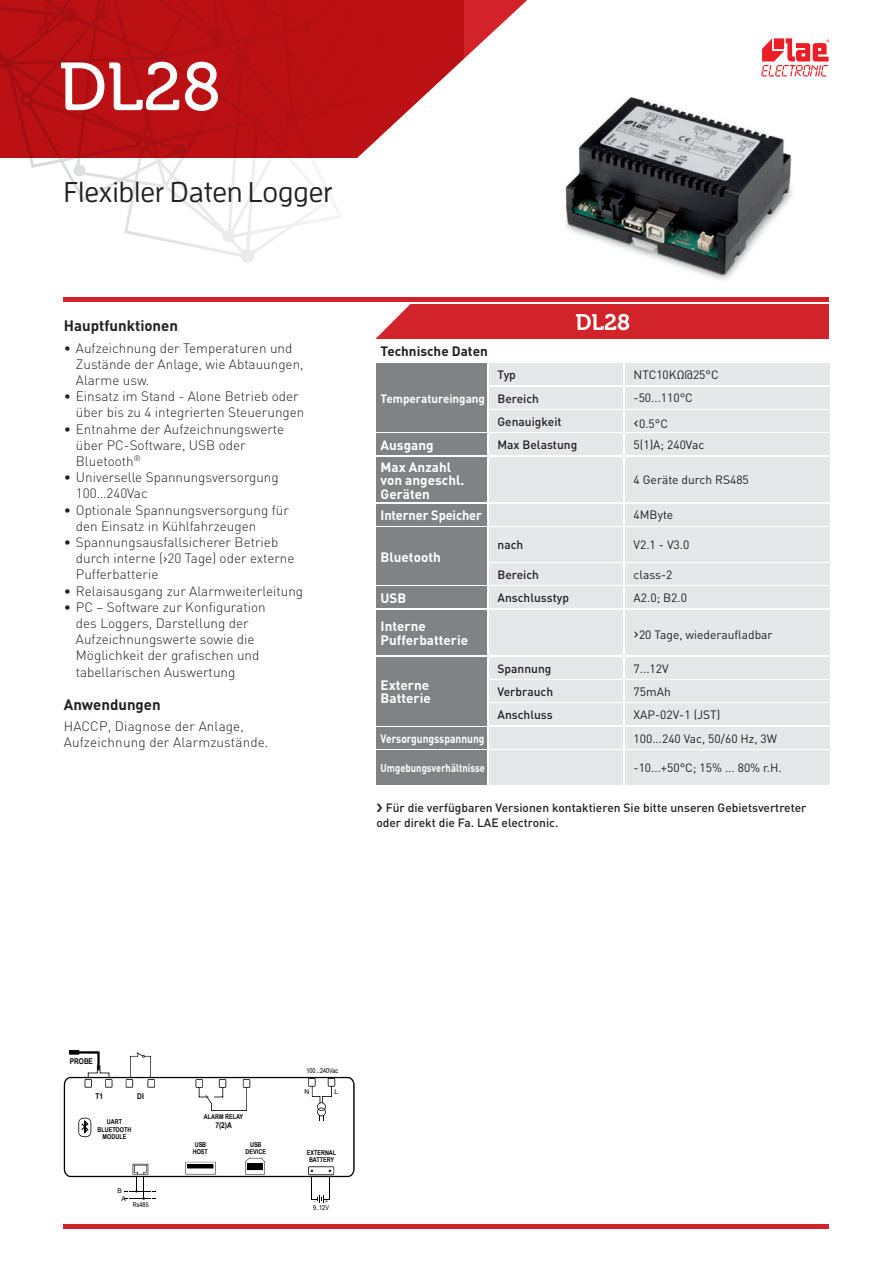
<style>
.page{position:relative;width:893px;height:1263px;background:#fff}
.page>*{position:absolute;margin:0;border:0;box-sizing:border-box;transform-origin:0 0}
.t1{font:67.5px "Museo 500";color:#fff}
.t2{font:500 28.5px "Enzo OT";color:#231f20}
.t3{font:22.5px "Museo 700";color:#fff}
.t4{font:700 15px "DIN";color:#231f20}
.t5{font:300 13.5px/16.2px "DIN";color:#231f20}
.t6{font:700 13.5px/13.5px "DIN";color:#fff}
.t7{font:700 13.5px "DIN";color:#fff;scale:.95 1}
.t8{font:700 13.5px "DIN";color:#231f20}
.t9{font:12px/23.4px "DIN";color:#231f20}
.t10{font:500 12px/23.4px "DIN";color:#231f20}
.t11{font:700 12px "DIN";color:#fff;scale:.85 1}
.t12{font:700 12px "DIN";color:#fff}
.t13{font:700 11.25px "DIN";color:#fff;scale:.84 1}
.t14{font:700 7.95px "Arial Narrow";letter-spacing:-.005em;color:#000001}
.t15{font:6.75px "Arial Narrow";letter-spacing:-.005em;color:#000001}
.t16{font:6.75px "Arial";color:#000001}
.t17{font:700 6.6px/7.6px "Arial Narrow";letter-spacing:.005em;color:#000001;text-align:center}
.t18{font:700 6.6px/7.5px "Arial Narrow";letter-spacing:-.015em;color:#000001;text-align:center}
.t19{font:6.6px "Arial Narrow";color:#000001}
.t20{font:6.6px "Arial";color:#000001}
.t21{font:5.25px "Arial";color:#000001}
.s1{font-weight:400}
.s2{font-size:16.5px}
</style>
<div class="page">
<svg style="left:0;top:0;width:352px;height:263px"></svg>
<svg style="left:352px;top:0;width:175px;height:158px"></svg>
<hr style="left:64px;top:1225px;width:765px;height:4px;background:#d2222a">
<img style="left:534px;top:96px;width:280px;height:202px">
<svg style="left:761px;top:38px;width:68px;height:39px"></svg>
<hr style="left:64px;top:298px;width:765px;height:4px;background:#d2222a">
<svg style="left:64px;top:1050px;width:291px;height:153px"></svg>
<div style="left:376px;top:364px;width:111px;height:68px;background:#808285"></div>
<div style="left:376px;top:434px;width:111px;height:21px;background:#808285"></div>
<div style="left:376px;top:457px;width:111px;height:45px;background:#808285"></div>
<div style="left:376px;top:504px;width:111px;height:21px;background:#808285"></div>
<div style="left:376px;top:527px;width:111px;height:58px;background:#808285"></div>
<div style="left:376px;top:587px;width:111px;height:21px;background:#808285"></div>
<div style="left:376px;top:610px;width:111px;height:45px;background:#808285"></div>
<div style="left:376px;top:657px;width:111px;height:68px;background:#808285"></div>
<div style="left:376px;top:727px;width:111px;height:21px;background:#808285"></div>
<div style="left:376px;top:750px;width:111px;height:34px;background:#808285"></div>
<div style="left:489px;top:364px;width:134px;height:21px;background:#e6e7e9"></div>
<div style="left:489px;top:434px;width:134px;height:21px;background:#e6e7e9"></div>
<div style="left:489px;top:457px;width:134px;height:45px;background:#e6e7e9"></div>
<div style="left:489px;top:563px;width:134px;height:22px;background:#e6e7e9"></div>
<div style="left:489px;top:610px;width:134px;height:45px;background:#e6e7e9"></div>
<div style="left:376px;top:304px;width:453px;height:34px;background:#d2222a"></div>
<div style="left:625px;top:364px;width:204px;height:21px;background:#e6e7e9"></div>
<div style="left:625px;top:434px;width:204px;height:21px;background:#e6e7e9"></div>
<div style="left:625px;top:457px;width:204px;height:45px;background:#e6e7e9"></div>
<div style="left:625px;top:563px;width:204px;height:22px;background:#e6e7e9"></div>
<div style="left:625px;top:610px;width:204px;height:45px;background:#e6e7e9"></div>
<div style="left:625px;top:657px;width:204px;height:21px;background:#e6e7e9"></div>
<div style="left:625px;top:680px;width:204px;height:22px;background:#e6e7e9"></div>
<div style="left:625px;top:704px;width:204px;height:21px;background:#e6e7e9"></div>
<div style="left:625px;top:727px;width:204px;height:21px;background:#e6e7e9"></div>
<div style="left:625px;top:750px;width:204px;height:34px;background:#e6e7e9"></div>
<div style="left:489px;top:657px;width:134px;height:21px;background:#e6e7e9"></div>
<div style="left:489px;top:680px;width:134px;height:22px;background:#e6e7e9"></div>
<div style="left:489px;top:704px;width:134px;height:21px;background:#e6e7e9"></div>
<div style="left:489px;top:727px;width:134px;height:21px;background:#e6e7e9"></div>
<div style="left:489px;top:750px;width:134px;height:34px;background:#e6e7e9"></div>
<div style="left:625px;top:387px;width:204px;height:21px;background:#e6e7e9"></div>
<div style="left:625px;top:587px;width:204px;height:21px;background:#e6e7e9"></div>
<div style="left:625px;top:410px;width:204px;height:22px;background:#e6e7e9"></div>
<div style="left:625px;top:527px;width:204px;height:34px;background:#e6e7e9"></div>
<div style="left:625px;top:504px;width:204px;height:21px;background:#e6e7e9"></div>
<div style="left:489px;top:387px;width:134px;height:21px;background:#e6e7e9"></div>
<div style="left:489px;top:587px;width:134px;height:21px;background:#e6e7e9"></div>
<div style="left:489px;top:410px;width:134px;height:22px;background:#e6e7e9"></div>
<div style="left:489px;top:527px;width:134px;height:34px;background:#e6e7e9"></div>
<div style="left:489px;top:504px;width:134px;height:21px;background:#e6e7e9"></div>
<svg style="left:376px;top:304px;width:35px;height:35px"></svg>
<h1 class="t1" style="left:58px;top:50px;width:164px">DL28</h1>
<h2 class="t2" style="left:64px;top:176px;width:271px">Flexibler Daten Logger</h2>
<p class="t4" style="left:64px;top:316px;width:116px">Hauptfunktionen</p>
<p class="t5" style="left:76px;top:339px;width:229px;text-indent:-12px">• Aufzeichnung der Temperaturen und<br>Zustände der Anlage, wie Abtauungen,<br>Alarme usw.</p>
<p class="t5" style="left:76px;top:388px;width:230px;text-indent:-12px">• Einsatz im Stand - Alone Betrieb oder über bis zu 4 integrierten Steuerungen</p>
<p class="t5" style="left:76px;top:420px;width:210px;text-indent:-12px">• Entnahme der Aufzeichnungswerte über PC-Software, USB oder<br>Bluetooth<sup>®</sup></p>
<p class="t5" style="left:76px;top:469px;width:204px;text-indent:-12px">• Universelle Spannungsversorgung<br>100…240Vac</p>
<p class="t5" style="left:76px;top:501px;width:215px;text-indent:-12px">• Optionale Spannungsversorgung für den Einsatz in Kühlfahrzeugen</p>
<p class="t5" style="left:76px;top:534px;width:220px;text-indent:-12px">• Spannungsausfallsicherer Betrieb durch interne (<span class="s1">›</span>20 Tage) oder externe<br>Pufferbatterie</p>
<p class="t5" style="left:64px;top:582px;width:241px">• Relaisausgang zur Alarmweiterleitung</p>
<p class="t5" style="left:76px;top:599px;width:191px;text-indent:-12px">• PC – Software zur Konfiguration des Loggers, Darstellung der<br>Aufzeichnungswerte sowie die<br>Möglichkeit der grafischen und tabellarischen Auswertung</p>
<p class="t4" style="left:64px;top:695px;width:98px">Anwendungen</p>
<p class="t5" style="left:64px;top:718px;width:206px">HACCP, Diagnose der Anlage,<br>Aufzeichnung der Alarmzustände.</p>
<p class="t8" style="left:381px;top:343px;width:109px">Technische Daten</p>
<p class="t12" style="left:381px;top:390px;width:106px">Temperatureingang</p>
<p class="t6" style="left:381px;top:434px;width:72px;line-height:21.6px">Ausgang<br>Max Anzahl</p>
<p class="t6" style="left:381px;top:473px;width:85px">von angeschl.<br>Geräten</p>
<p class="t7" style="left:381px;top:506px;width:108px">Interner Speicher</p>
<p class="t6" style="left:381px;top:549px;width:62px">Bluetooth</p>
<p class="t6" style="left:381px;top:583px;width:47px;line-height:28.3px">USB<br>Interne</p>
<p class="t6" style="left:381px;top:633px;width:89px">Pufferbatterie</p>
<p class="t6" style="left:381px;top:678px;width:52px">Externe<br>Batterie</p>
<p class="t11" style="left:381px;top:731px;width:124px">Versorgungsspannung</p>
<p class="t13" style="left:381px;top:761px;width:126px">Umgebungsverhältnisse</p>
<h3 class="t3" style="left:575px;top:309px;width:56px">DL28</h3>
<p class="t10" style="left:497px;top:363px;width:20px">Typ</p>
<p class="t9" style="left:634px;top:363px;width:87px">NTC10KΩ@25°C</p>
<p class="t10" style="left:497px;top:386px;width:43px">Bereich</p>
<p class="t9" style="left:634px;top:386px;width:61px">-50...110°C</p>
<p class="t10" style="left:497px;top:409px;width:66px">Genauigkeit</p>
<p class="t9" style="left:634px;top:411px;width:36px"><span class="s2">‹</span>0.5°C</p>
<p class="t10" style="left:497px;top:433px;width:81px">Max Belastung</p>
<p class="t9" style="left:634px;top:433px;width:72px">5(1)A; 240Vac</p>
<p class="t9" style="left:634px;top:468px;width:117px">4 Geräte durch RS485</p>
<p class="t9" style="left:634px;top:503px;width:41px">4MByte</p>
<p class="t10" style="left:497px;top:533px;width:27px">nach</p>
<p class="t9" style="left:634px;top:533px;width:57px">V2.1 - V3.0</p>
<p class="t10" style="left:497px;top:563px;width:43px">Bereich</p>
<p class="t9" style="left:634px;top:563px;width:40px">class-2</p>
<p class="t10" style="left:497px;top:586px;width:73px">Anschlusstyp</p>
<p class="t9" style="left:634px;top:586px;width:55px">A2.0; B2.0</p>
<p class="t10" style="left:497px;top:656px;width:57px">Spannung<br>Verbrauch<br>Anschluss</p>
<p class="t9" style="left:634px;top:623px;width:140px"><span class="s2">›</span>20 Tage, wiederaufladbar</p>
<p class="t9" style="left:634px;top:656px;width:145px">7...12V<br>75mAh<br>XAP-02V-1 (JST)<br>100...240 Vac, 50/60 Hz, 3W</p>
<p class="t9" style="left:634px;top:756px;width:150px">-10...+50°C; 15% ... 80% r.H.</p>
<p class="t10" style="left:376px;top:800px;width:432px;line-height:14.4px;text-indent:9px">Für die verfügbaren Versionen kontaktieren Sie bitte unseren Gebietsvertreter oder direkt die Fa. LAE electronic.</p>
<p class="t14" style="left:70px;top:1055px;width:25px">PROBE</p>
<p class="t14" style="left:95px;top:1090px;width:9px">T1</p>
<p class="t14" style="left:137px;top:1090px;width:8px">DI</p>
<p class="t17" style="left:97px;top:1118px;width:35px">UART<br>BLUETOOTH<br>MODULE</p>
<p class="t20" style="left:117px;top:1186px;width:6px">B</p>
<p class="t20" style="left:122px;top:1195px;width:6px">A</p>
<p class="t19" style="left:133px;top:1200px;width:17px">Rs485</p>
<p class="t17" style="left:204px;top:1113px;width:41px">ALARM RELAY</p>
<p class="t14" style="left:216px;top:1119px;width:18px">7(2)A</p>
<p class="t17" style="left:193px;top:1140px;width:17px;text-align:left">USB<br>HOST</p>
<p class="t17" style="left:246px;top:1140px;width:22px">USB<br>DEVICE</p>
<p class="t15" style="left:306px;top:1065px;width:33px">100...240Vac</p>
<p class="t16" style="left:304px;top:1087px;width:6px">N</p>
<p class="t16" style="left:334px;top:1087px;width:5px">L</p>
<p class="t18" style="left:307px;top:1148px;width:31px">EXTERNAL<br>BATTERY</p>
<p class="t21" style="left:313px;top:1198px;width:16px">- +</p>
<p class="t15" style="left:313px;top:1202px;width:17px">9..12V</p>
</div>
